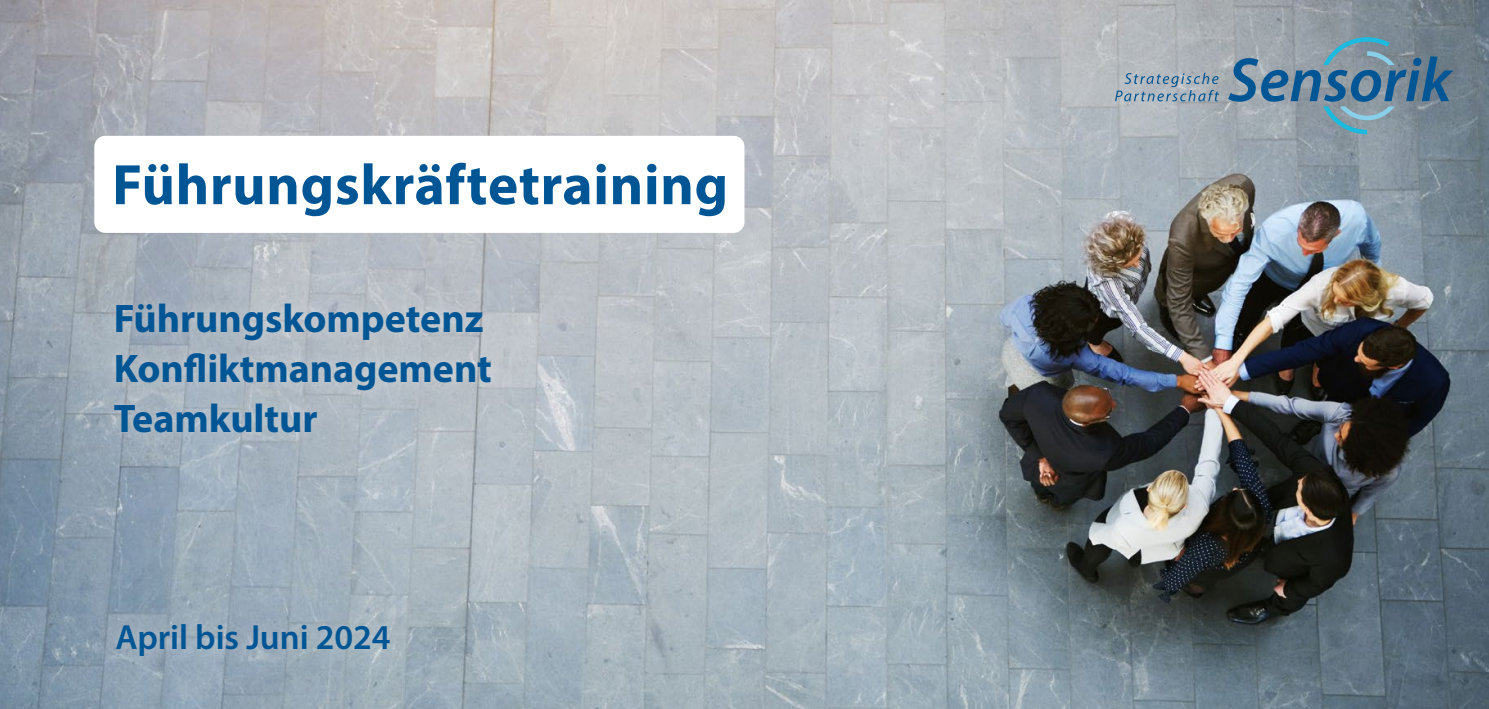
<style>
.page{position:relative;width:1489px;height:709px;background:#fff}
.page>*{position:absolute;margin:0;border:0;box-sizing:border-box;transform-origin:0 0}
.t1{font:700 57.5px "Myriad Pro";letter-spacing:.01em;color:#005695}
.t2{font:700 40px/50px "Myriad Pro";color:#005695}
.t3{font:600 35px "Myriad Pro";color:#005695}
</style>
<div class="page">
<img style="left:0;top:0;width:1488px;height:709px">
<div style="left:94px;top:136px;width:650px;height:97px;background:#fff;border-radius:11px"></div>
<div style="left:99px;top:287px;width:407px;height:159px;background:#fff;opacity:.3"></div>
<div style="left:102px;top:609px;width:302px;height:62px;background:#fff;opacity:.3"></div>
<svg style="left:1114px;top:73px;width:104px;height:28px"></svg>
<svg style="left:1228px;top:37px;width:225px;height:97px"></svg>
<h1 class="t1" style="left:112px;top:147px;width:617px">Führungskräftetraining</h1>
<p class="t2" style="left:114px;top:292px;width:379px">Führungskompetenz<br>Konfliktmanagement<br>Teamkultur</p>
<p class="t3" style="left:115px;top:615px;width:277px">April bis Juni 2024</p>
</div>
